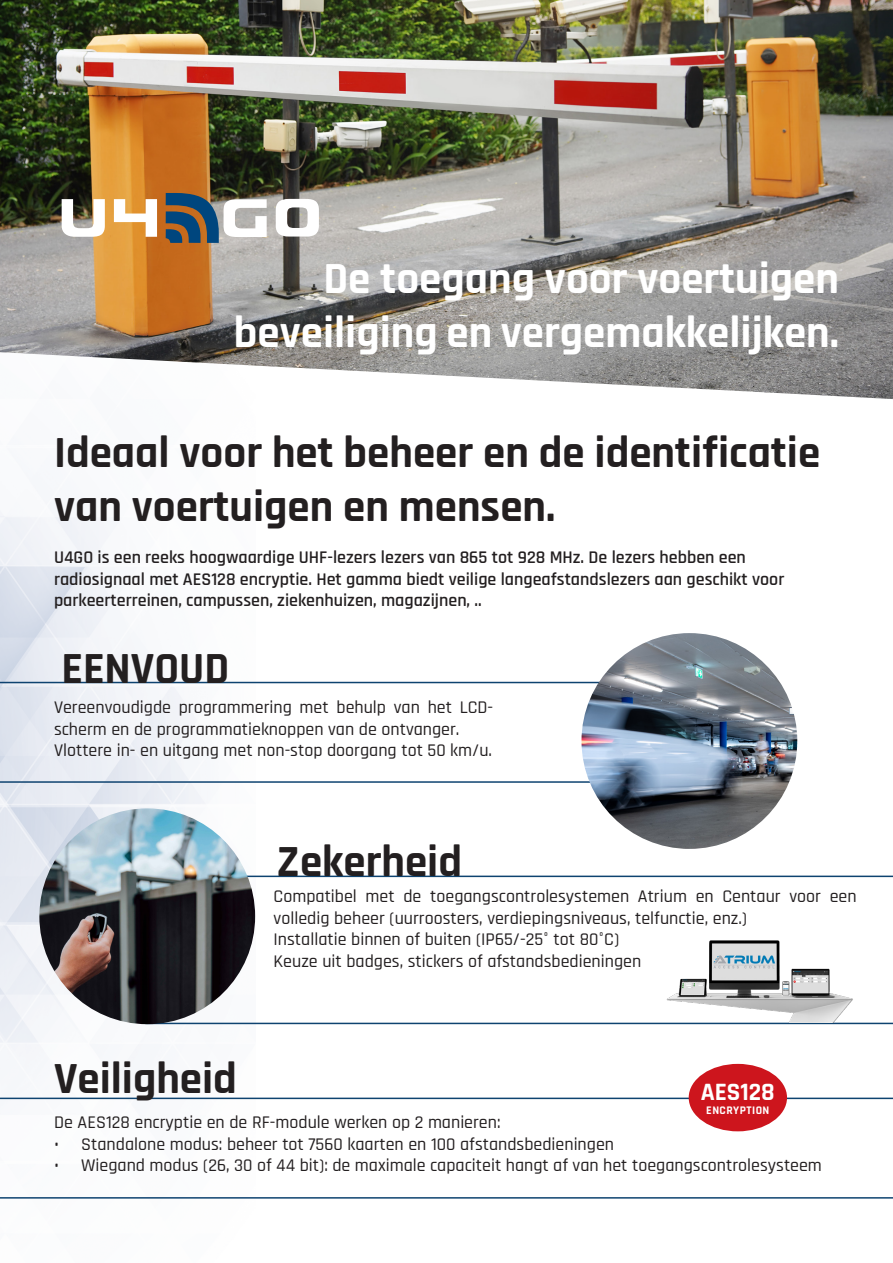
<style>
.page{position:relative;width:893px;height:1263px;background:#fff}
.page>*{position:absolute;margin:0;border:0;box-sizing:border-box;transform-origin:0 0}
.t1{font:700 45px/54px "Rajdhani";color:#231f20}
.t2{font:700 45px/54px "Rajdhani";color:#fff;text-align:right}
.Body_Text_G{font:700 25.2px "Rajdhani";color:#fff}
.t3{font:500 18px/21.6px "Rajdhani";color:#231f20}
.t4{font:600 18px/21.6px "Rajdhani";color:#231f20}
.Body_Text_G-2{font:700 11.7px "Rajdhani";letter-spacing:.04em;color:#fff}
</style>
<div class="page">
<img style="left:0;top:511px;width:255px;height:688px">
<img style="left:0;top:0;width:893px;height:399px">
<svg style="left:62px;top:199px;width:43px;height:38px"></svg>
<svg style="left:114px;top:199px;width:43px;height:38px"></svg>
<svg style="left:276px;top:199px;width:43px;height:38px"></svg>
<svg style="left:166px;top:193px;width:101px;height:50px"></svg>
<svg style="left:0;top:682px;width:598px;height:101px"></svg>
<svg style="left:130px;top:875px;width:763px;height:149px"></svg>
<svg style="left:0;top:1097px;width:893px;height:101px"></svg>
<img style="left:581px;top:633px;width:216px;height:216px;border-radius:108px">
<img style="left:39px;top:808px;width:216px;height:216px;border-radius:108px">
<img style="left:660px;top:938px;width:197px;height:85px">
<div style="left:689px;top:1064px;width:98px;height:67px;background:#cd151d;border-radius:50%"></div>
<p class="t2" style="left:234px;top:253px;width:607px">De toegang voor voertuigen beveiliging en vergemakkelijken.</p>
<p class="t1" style="left:54px;top:427px;width:768px">Ideaal voor het beheer en de identificatie van voertuigen en mensen.</p>
<p class="t4" style="left:54px;top:547px;width:732px">U4GO is een reeks hoogwaardige UHF-lezers lezers van 865 tot 928 MHz. De lezers hebben een radiosignaal met AES128 encryptie. Het gamma biedt veilige langeafstandslezers aan geschikt voor parkeerterreinen, campussen, ziekenhuizen, magazijnen, ..</p>
<p class="t1" style="left:61px;top:643px;width:169px">EENVOUD</p>
<p class="t3" style="left:54px;top:697px;width:441px">Vereenvoudigde programmering met behulp van het LCD&shy;scherm en de programmatieknoppen van de ontvanger.</p>
<p class="t3" style="left:54px;top:740px;width:440px">Vlottere in- en uitgang met non-stop doorgang tot 50 km/u.</p>
<p class="t1" style="left:277px;top:835px;width:187px">Zekerheid</p>
<p class="t3" style="left:274px;top:886px;width:584px">Compatibel met de toegangscontrolesystemen Atrium en Centaur voor een volledig beheer (uurroosters, verdiepingsniveaus, telfunctie, enz.)</p>
<p class="t3" style="left:274px;top:929px;width:347px">Installatie binnen of buiten (IP65/-25° tot 80°C)</p>
<p class="t3" style="left:274px;top:951px;width:369px">Keuze uit badges, stickers of afstandsbedieningen</p>
<p class="t1" style="left:54px;top:1053px;width:184px">Veiligheid</p>
<p class="Body_Text_G" style="left:701px;top:1076px;width:76px">AES128</p>
<p class="Body_Text_G-2" style="left:706px;top:1103px;width:65px">ENCRYPTION</p>
<p class="t3" style="left:54px;top:1112px;width:448px">De AES128 encryptie en de RF-module werken op 2 manieren:</p>
<p class="t3" style="left:54px;top:1133px;width:561px">• Standalone modus: beheer tot 7560 kaarten en 100 afstandsbedieningen</p>
<p class="t3" style="left:54px;top:1155px;width:769px">• Wiegand modus (26, 30 of 44 bit): de maximale capaciteit hangt af van het toegangscontrolesysteem</p>
</div>
